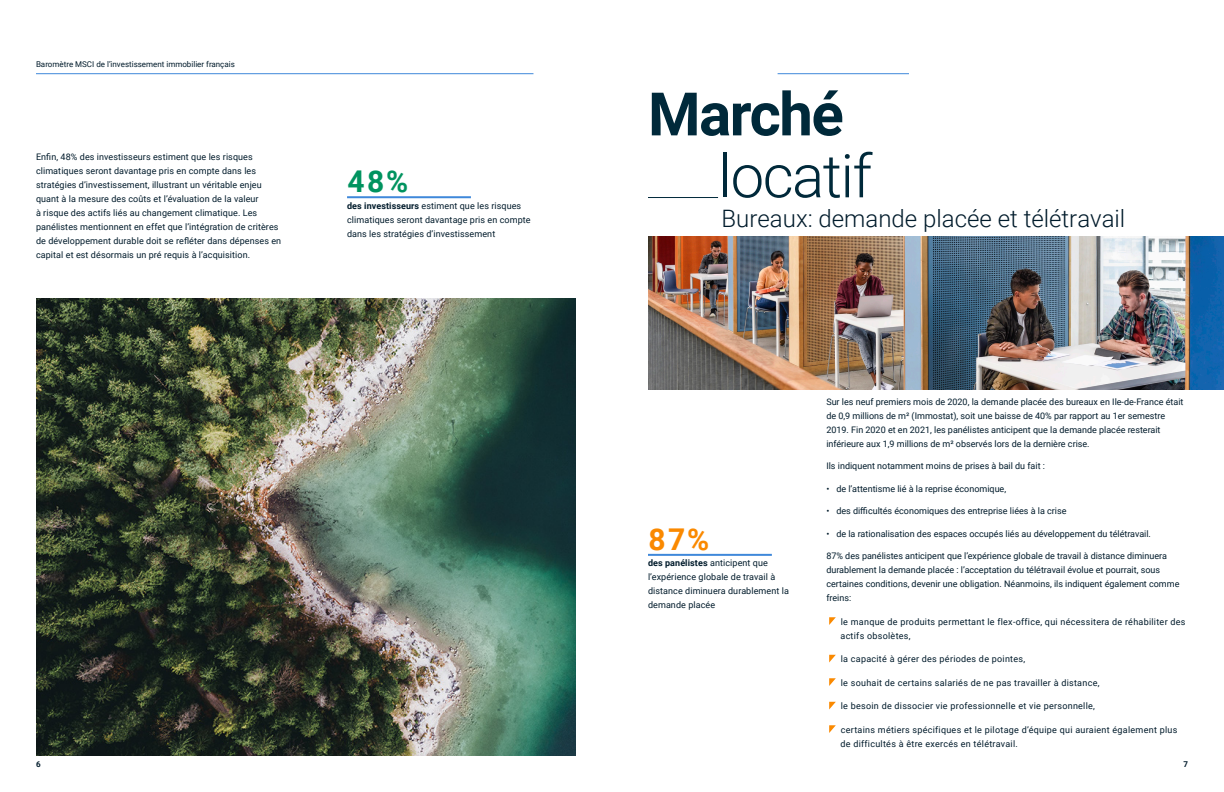
<style>
.page{position:relative;width:1224px;height:792px;background:#fff}
.page>*{position:absolute;margin:0;border:0;box-sizing:border-box;transform-origin:0 0}
.t1{font:300 60px "Roboto";letter-spacing:-.025em;color:#00293a}
.t2{font:700 60px "Roboto";letter-spacing:-.025em;color:#00293a}
.Section_title{font:700 30px "Roboto";color:#00935f}
.Section_title-2{font:700 30px "Roboto";color:#fa8900}
.Section_title-3{font:300 24px "Roboto";color:#001b2b}
.Body_copy{font:9px/14px "Roboto";letter-spacing:.01em;color:#001b2b}
.Body_copy-2{font:9px/14px "Roboto";letter-spacing:.03em;color:#001b2b}
.t3{font:8px "Roboto";color:#001b2b}
.t4{font:700 8px "Roboto";color:#001b2b}
.s1{font-weight:700}
</style>
<div class="page">
<hr style="left:36px;top:73px;width:497px;height:1px;background:#3f88da">
<hr style="left:778px;top:73px;width:131px;height:1px;background:#3f88da">
<img style="left:36px;top:299px;width:540px;height:457px">
<hr style="left:347px;top:196px;width:124px;height:2px;background:#3f88da">
<hr style="left:648px;top:554px;width:124px;height:2px;background:#3f88da">
<svg style="left:829px;top:617px;width:7px;height:8px"></svg>
<svg style="left:829px;top:655px;width:7px;height:7px"></svg>
<svg style="left:829px;top:678px;width:7px;height:8px"></svg>
<svg style="left:829px;top:702px;width:7px;height:7px"></svg>
<svg style="left:829px;top:725px;width:7px;height:8px"></svg>
<img style="left:648px;top:236px;width:576px;height:154px">
<hr style="left:648px;top:197px;width:70px;height:1px;background:#00293a">
<p class="t3" style="left:36px;top:59px;width:200px">Baromètre MSCI de l’investissement immobilier français</p>
<p class="Body_copy" style="left:36px;top:150px;width:247px">Enfin, 48% des investisseurs estiment que les risques climatiques seront davantage pris en compte dans les stratégies d’investissement, illustrant un véritable enjeu quant à la mesure des coûts et l’évaluation de la valeur<br>à risque des actifs liés au changement climatique. Les panélistes mentionnent en effet que l’intégration de critères de développement durable doit se refléter dans dépenses en capital et est désormais un pré requis à l’acquisition.</p>
<p class="Section_title" style="left:348px;top:161px;width:62px">48%</p>
<p class="Body_copy" style="left:347px;top:198px;width:185px"><span class="s1">des investisseurs</span> estiment que les risques climatiques seront davantage pris en compte dans les stratégies d’investissement</p>
<p class="t2" style="left:648px;top:72px;width:197px">Marché</p>
<p class="t1" style="left:719px;top:134px;width:155px">locatif</p>
<p class="Section_title-3" style="left:722px;top:201px;width:405px">Bureaux: demande placée et télétravail</p>
<p class="Section_title-2" style="left:649px;top:518px;width:62px">87%</p>
<p class="Body_copy" style="left:648px;top:556px;width:143px"><span class="s1">des panélistes</span> anticipent que l’expérience globale de travail à distance diminuera durablement la demande placée</p>
<p class="Body_copy" style="left:826px;top:394px;width:359px">Sur les neuf premiers mois de 2020, la demande placée des bureaux en Ile-de-France était de 0,9 millions de m² (Immostat), soit une baisse de 40% par rapport au 1er semestre 2019. Fin 2020 et en 2021, les panélistes anticipent que la demande placée resterait inférieure aux 1,9 millions de m² observés lors de la dernière crise.</p>
<p class="Body_copy" style="left:826px;top:459px;width:220px">Ils indiquent notamment moins de prises à bail du fait :</p>
<p class="Body_copy" style="left:826px;top:481px;width:181px">• de l’attentisme lié à la reprise économique,</p>
<p class="Body_copy" style="left:826px;top:504px;width:242px">• des difficultés économiques des entreprise liées à la crise</p>
<p class="Body_copy" style="left:826px;top:526px;width:326px">• de la rationalisation des espaces occupés liés au développement du télétravail.</p>
<p class="Body_copy" style="left:826px;top:549px;width:355px">87% des panélistes anticipent que l’expérience globale de travail à distance diminuera durablement la demande placée : l’acceptation du télétravail évolue et pourrait, sous certaines conditions, devenir une obligation. Néanmoins, ils indiquent également comme freins:</p>
<p class="Body_copy-2" style="left:841px;top:614px;width:347px">le manque de produits permettant le flex-office, qui nécessitera de réhabiliter des actifs obsolètes,</p>
<p class="Body_copy-2" style="left:841px;top:652px;width:186px">la capacité à gérer des périodes de pointes,</p>
<p class="Body_copy-2" style="left:841px;top:675px;width:260px">le souhait de certains salariés de ne pas travailler à distance,</p>
<p class="Body_copy-2" style="left:841px;top:699px;width:256px">le besoin de dissocier vie professionnelle et vie personnelle,</p>
<p class="Body_copy-2" style="left:841px;top:722px;width:338px">certains métiers spécifiques et le pilotage d’équipe qui auraient également plus de difficultés à être exercés en télétravail.</p>
<p class="t4" style="left:36px;top:758px;width:6px">6</p>
<p class="t4" style="left:1183px;top:758px;width:6px">7</p>
</div>
